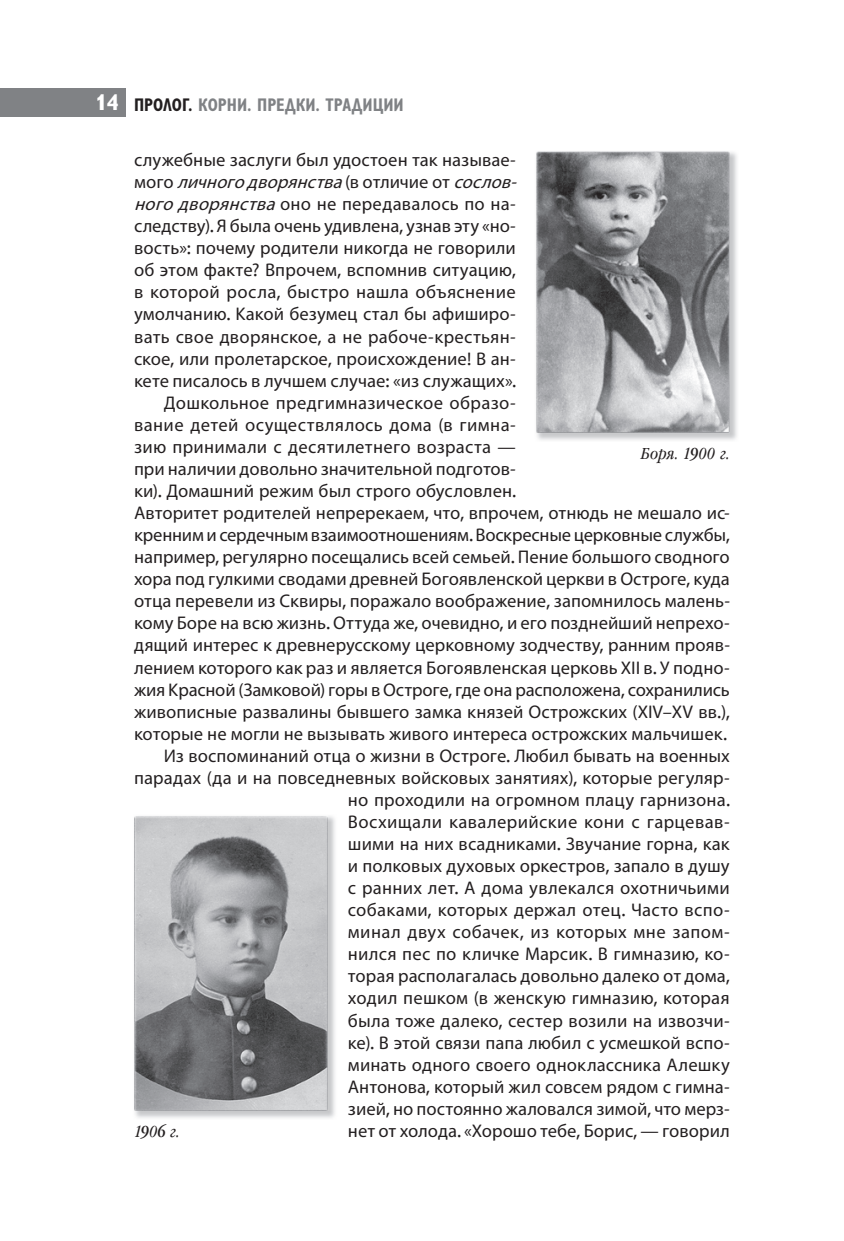
<style>
.page{position:relative;width:844px;height:1241px;background:#fff}
.page>*{position:absolute;margin:0;border:0;box-sizing:border-box;transform-origin:0 0}
.t1{font:18.38px "Rosbank Sans TT Regular";color:#231f20}
.t2{font:18.38px "Rosbank Sans TT Regular";letter-spacing:.02em;color:#231f20}
.t3{font:italic 18.38px "Rosbank Sans TT Regular";color:#231f20}
.t4{font:700 18.38px "Gill Sans Cond C";color:#808285;scale:.9 1}
.t5{font:italic 15.75px "Garamond Book Narrow C";letter-spacing:.005em;color:#231f20}
.s1{font-family:"Gill Sans C";font-size:22.75px;color:#fff}
.s2{color:#231f20}
.s3{font-style:normal}
.s4{font-style:italic}
</style>
<div class="page">
<div style="left:0;top:88px;width:125px;height:29px;background:#808285"></div>
<img style="left:134px;top:816px;width:201px;height:302px">
<img style="left:134px;top:816px;width:194px;height:294px">
<img style="left:537px;top:152px;width:200px;height:288px">
<img style="left:536px;top:151px;width:193px;height:282px">
<p class="t4" style="left:95px;top:98px;width:344px"><span class="s1">14</span> <span class="s2">ПРОЛОГ.</span> КОРНИ. ПРЕДКИ. ТРАДИЦИИ</p>
<p class="t1" style="left:134px;top:153px;width:383px">служебные заслуги был удостоен так называе-</p>
<p class="t3" style="left:134px;top:175px;width:388px"><span class="s3">м о г о</span> личного дворянства<span class="s3">( в о тл и ч и е о т</span> сослов-</p>
<p class="t1" style="left:134px;top:197px;width:383px"><span class="s4">ного дворянства</span> оно не передавалось по на-</p>
<p class="t1" style="left:134px;top:219px;width:383px">следству). Я была очень удивлена, узнав эту «но-</p>
<p class="t1" style="left:134px;top:241px;width:383px">вость»: почему родители никогда не говорили</p>
<p class="t1" style="left:134px;top:263px;width:383px">об этом факте? Впрочем, вспомнив ситуацию,</p>
<p class="t1" style="left:134px;top:285px;width:383px">в которой росла, быстро нашла объяснение</p>
<p class="t1" style="left:134px;top:307px;width:383px">умолчанию. Какой безумец стал бы афиширо-</p>
<p class="t1" style="left:134px;top:329px;width:383px">вать свое дворянское, а не рабоче-крестьян-</p>
<p class="t1" style="left:134px;top:351px;width:383px">ское, или пролетарское, происхождение! В ан-</p>
<p class="t1" style="left:134px;top:373px;width:383px">кете писалось в лучшем случае: «из служащих».</p>
<p class="t1" style="left:164px;top:395px;width:353px">Дошкольное предгимназическое образо-</p>
<p class="t2" style="left:134px;top:417px;width:383px">вание детей осуществлялось дома (в гимна-</p>
<p class="t1" style="left:134px;top:439px;width:383px">зию принимали с десятилетнего возраста —</p>
<p class="t1" style="left:134px;top:461px;width:383px">при наличии довольно значительной подготов-</p>
<p class="t1" style="left:134px;top:483px;width:383px">ки). Домашний режим был строго обусловлен.</p>
<p class="t1" style="left:134px;top:506px;width:597px">Авторитет родителей непререкаем, что, впрочем, отнюдь не мешало ис-</p>
<p class="t1" style="left:134px;top:528px;width:597px">кренним и сердечным взаимоотношениям. Воскресные церковные службы,</p>
<p class="t1" style="left:134px;top:550px;width:597px">например, регулярно посещались всей семьей. Пение большого сводного</p>
<p class="t1" style="left:134px;top:572px;width:597px">хора под гулкими сводами древней Богоявленской церкви в Остроге, куда</p>
<p class="t1" style="left:134px;top:594px;width:597px">отца перевели из Сквиры, поражало воображение, запомнилось малень-</p>
<p class="t1" style="left:134px;top:616px;width:597px">кому Боре на всю жизнь. Оттуда же, очевидно, и его позднейший непрехо-</p>
<p class="t1" style="left:134px;top:638px;width:597px">дящий интерес к древнерусскому церковному зодчеству, ранним прояв-</p>
<p class="t1" style="left:134px;top:660px;width:597px">лением которого как раз и является Богоявленская церковь XII в. У подно-</p>
<p class="t1" style="left:134px;top:682px;width:597px">жия Красной (Замковой) горы в Остроге, где она расположена, сохранились</p>
<p class="t1" style="left:134px;top:704px;width:597px">живописные развалины бывшего замка князей Острожских (XIV–XV вв.),</p>
<p class="t1" style="left:134px;top:726px;width:594px">которые не могли не вызывать живого интереса острожских мальчишек.</p>
<p class="t1" style="left:164px;top:748px;width:567px">Из воспоминаний отца о жизни в Остроге. Любил бывать на военных</p>
<p class="t1" style="left:134px;top:770px;width:597px">парадах (да и на повседневных войсковых занятиях), которые регуляр-</p>
<p class="t1" style="left:348px;top:792px;width:383px">но проходили на огромном плацу гарнизона.</p>
<p class="t2" style="left:348px;top:814px;width:383px">Восхищали кавалерийские кони с гарцевав-</p>
<p class="t1" style="left:348px;top:836px;width:383px">шими на них всадниками. Звучание горна, как</p>
<p class="t1" style="left:348px;top:858px;width:383px">и полковых духовых оркестров, запало в душу</p>
<p class="t1" style="left:348px;top:880px;width:383px">с ранних лет. А дома увлекался охотничьими</p>
<p class="t1" style="left:348px;top:902px;width:383px">собаками, которых держал отец. Часто вспо-</p>
<p class="t2" style="left:348px;top:924px;width:383px">минал двух собачек, из которых мне запом-</p>
<p class="t1" style="left:348px;top:947px;width:383px">нился пес по кличке Марсик. В гимназию, ко-</p>
<p class="t1" style="left:348px;top:969px;width:383px">торая располагалась довольно далеко от дома,</p>
<p class="t1" style="left:348px;top:991px;width:383px">ходил пешком (в женскую гимназию, которая</p>
<p class="t1" style="left:348px;top:1013px;width:383px">была тоже далеко, сестер возили на извозчи-</p>
<p class="t1" style="left:348px;top:1035px;width:383px">ке). В этой связи папа любил с усмешкой вспо-</p>
<p class="t1" style="left:348px;top:1057px;width:383px">минать одного своего одноклассника Алешку</p>
<p class="t1" style="left:348px;top:1079px;width:383px">Антонова, который жил совсем рядом с гимна-</p>
<p class="t1" style="left:348px;top:1101px;width:383px">зией, но постоянно жаловался зимой, что мерз-</p>
<p class="t1" style="left:348px;top:1123px;width:383px">нет от холода. «Хорошо тебе, Борис, — говорил</p>
<p class="t5" style="left:641px;top:446px;width:90px">Боря. 1900 г.</p>
<p class="t5" style="left:134px;top:1124px;width:47px">1906 г.</p>
</div>
